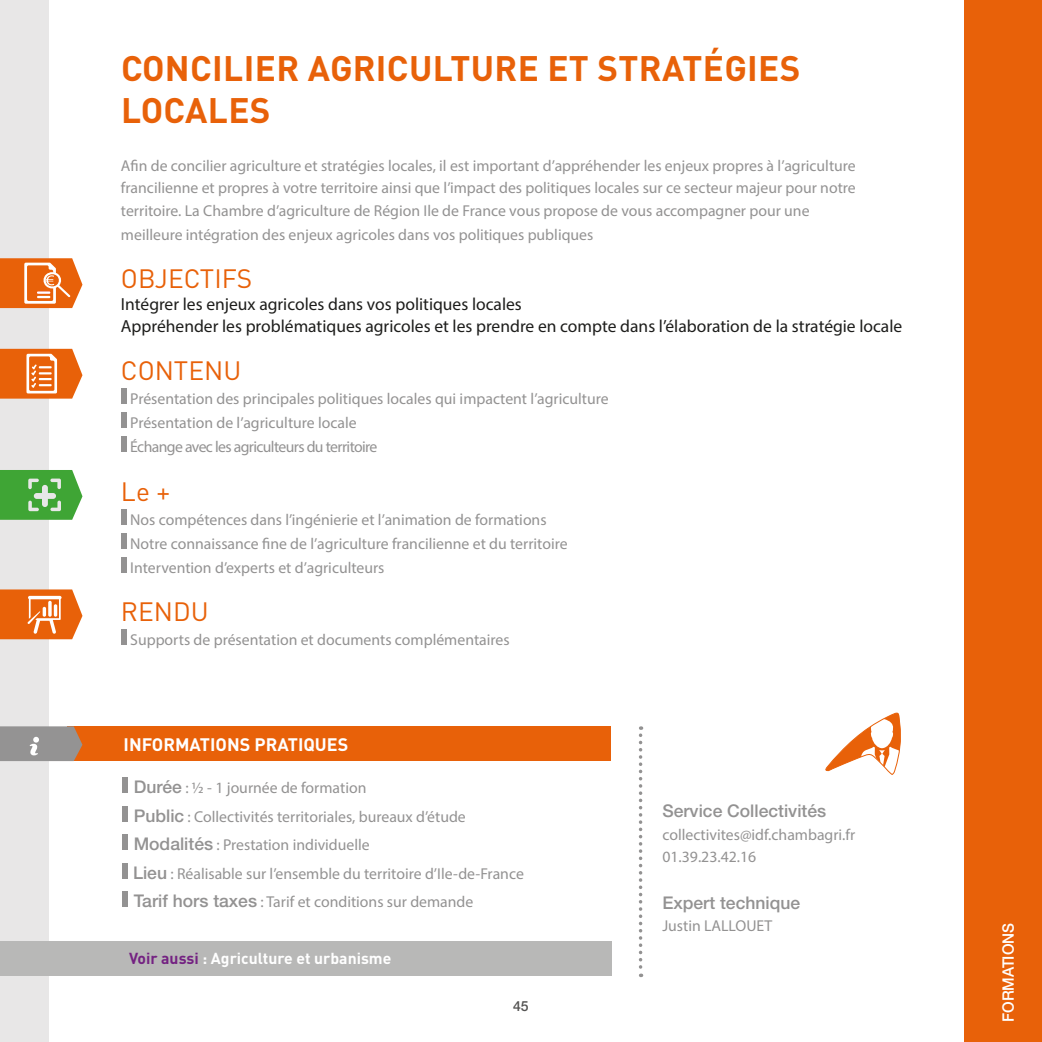
<style>
.page{position:relative;width:1042px;height:1042px;background:#fff}
.page>*{position:absolute;margin:0;border:0;box-sizing:border-box;transform-origin:0 0}
.t1{font:700 35px/42px "DIN Pro";letter-spacing:.01em;color:#e86109}
.t2{font:26.25px "DIN Pro";color:#e86109}
.t3{font:700 17.85px "DIN Pro";color:#fff}
.t4{font:17.5px "Myriad Pro";color:#1d1d1b}
.t5{font:500 17.5px "Helvetica Neue";color:#939292}
.t6{font:15.75px "Myriad Pro";color:#939292}
.t7{font:15.75px "Myriad Pro";letter-spacing:-.04em;color:#939292}
.t8{font:700 15.75px "DIN Pro";color:#fff}
.t9{font:500 15.75px "Helvetica Neue";letter-spacing:-.01em;color:#fff}
.t10{font:500 14px "Helvetica Neue";color:#545352}
.s1{font-family:"Helvetica Neue";font-weight:500;font-size:17.5px}
.s2{color:#742282}
</style>
<div class="page">
<div style="left:964px;top:901px;width:78px;height:141px;background:#e86109"></div>
<div style="left:67px;top:726px;width:544px;height:35px;background:#e86109"></div>
<div style="left:122px;top:777px;width:6px;height:16px;background:#939292"></div>
<div style="left:122px;top:806px;width:6px;height:16px;background:#939292"></div>
<div style="left:122px;top:834px;width:6px;height:16px;background:#939292"></div>
<div style="left:122px;top:863px;width:6px;height:15px;background:#939292"></div>
<div style="left:122px;top:891px;width:6px;height:16px;background:#939292"></div>
<svg style="left:639px;top:726px;width:3px;height:251px"></svg>
<div style="left:0;top:0;width:48px;height:1042px;background:#e8e7e7"></div>
<svg style="left:0;top:258px;width:82px;height:50px;background:#ec7f39"></svg>
<svg style="left:0;top:349px;width:82px;height:50px;background:#ec7e36"></svg>
<svg style="left:0;top:589px;width:82px;height:50px;background:#eb7d35"></svg>
<svg style="left:0;top:726px;width:82px;height:35px;background:#9c9490"></svg>
<div style="left:0;top:941px;width:611px;height:34px;background:#b8b8b7"></div>
<svg style="left:0;top:470px;width:82px;height:50px;background:#5cb154"></svg>
<svg style="left:825px;top:712px;width:76px;height:63px"></svg>
<div style="left:121px;top:388px;width:6px;height:16px;background:#939292"></div>
<div style="left:121px;top:412px;width:6px;height:16px;background:#939292"></div>
<div style="left:121px;top:436px;width:6px;height:16px;background:#939292"></div>
<div style="left:121px;top:509px;width:6px;height:16px;background:#939292"></div>
<div style="left:121px;top:533px;width:6px;height:16px;background:#939292"></div>
<div style="left:121px;top:557px;width:6px;height:16px;background:#939292"></div>
<div style="left:121px;top:629px;width:6px;height:16px;background:#939292"></div>
<div style="left:964px;top:0;width:78px;height:907px;background:#e86109"></div>
<p class="t1" style="left:121px;top:46px;width:681px">CONCILIER AGRICULTURE ET STRATÉGIES<br>LOCALES</p>
<p class="t6" style="left:121px;top:156px;width:736px">Afin de concilier agriculture et stratégies locales, il est important d’appréhender les enjeux propres à l’agriculture</p>
<p class="t6" style="left:121px;top:178px;width:736px">francilienne et propres à votre territoire ainsi que l’impact des politiques locales sur ce secteur majeur pour notre</p>
<p class="t6" style="left:121px;top:201px;width:690px">territoire. La Chambre d’agriculture de Région Ile de France vous propose de vous accompagner pour une</p>
<p class="t6" style="left:121px;top:225px;width:474px">meilleure intégration des enjeux agricoles dans vos politiques publiques</p>
<p class="t2" style="left:121px;top:261px;width:133px">OBJECTIFS</p>
<p class="t4" style="left:121px;top:293px;width:402px">Intégrer les enjeux agricoles dans vos politiques locales</p>
<p class="t4" style="left:121px;top:315px;width:783px">Appréhender les problématiques agricoles et les prendre en compte dans l’élaboration de la stratégie locale</p>
<p class="t2" style="left:121px;top:353px;width:122px">CONTENU</p>
<p class="t6" style="left:130px;top:389px;width:480px">Présentation des principales politiques locales qui impactent l’agriculture</p>
<p class="t6" style="left:130px;top:413px;width:228px">Présentation de l’agriculture locale</p>
<p class="t7" style="left:130px;top:437px;width:249px">Échange avec les agriculteurs du territoire</p>
<p class="t2" style="left:121px;top:473px;width:51px">Le +</p>
<p class="t6" style="left:130px;top:510px;width:418px">Nos compétences dans l’ingénierie et l’animation de formations</p>
<p class="t6" style="left:130px;top:534px;width:439px">Notre connaissance fine de l’agriculture francilienne et du territoire</p>
<p class="t6" style="left:130px;top:558px;width:256px">Intervention d’experts et d’agriculteurs</p>
<p class="t2" style="left:121px;top:594px;width:89px">RENDU</p>
<p class="t6" style="left:130px;top:630px;width:381px">Supports de présentation et documents complémentaires</p>
<p class="t3" style="left:124px;top:732px;width:226px">INFORMATIONS PRATIQUES</p>
<p class="t6" style="left:134px;top:778px;width:234px"><span class="s1">Durée</span> : ½ - 1 journée de formation</p>
<p class="t6" style="left:134px;top:807px;width:334px"><span class="s1">Public</span> : Collectivités territoriales, bureaux d’étude</p>
<p class="t6" style="left:134px;top:835px;width:238px"><span class="s1">Modalités</span> : Prestation individuelle</p>
<p class="t6" style="left:133px;top:863px;width:392px"><span class="s1">Lieu</span> : Réalisable sur l’ensemble du territoire d’Ile-de-France</p>
<p class="t6" style="left:134px;top:892px;width:341px"><span class="s1">Tarif hors taxes</span> : Tarif et conditions sur demande</p>
<p class="t8" style="left:129px;top:948px;width:264px"><span class="s2">Voir aussi</span> : Agriculture et urbanisme</p>
<p class="t10" style="left:513px;top:997px;width:17px">45</p>
<p class="t5" style="left:662px;top:800px;width:165px">Service Collectivités</p>
<p class="t6" style="left:662px;top:824px;width:194px">collectivites@idf.chambagri.fr</p>
<p class="t6" style="left:662px;top:847px;width:95px">01.39.23.42.16</p>
<p class="t5" style="left:662px;top:892px;width:139px">Expert technique</p>
<p class="t6" style="left:662px;top:916px;width:111px">Justin LALLOUET</p>
<p class="t9" style="left:999px;top:1021px;width:100px;rotate:-90deg">FORMATIONS</p>
</div>
